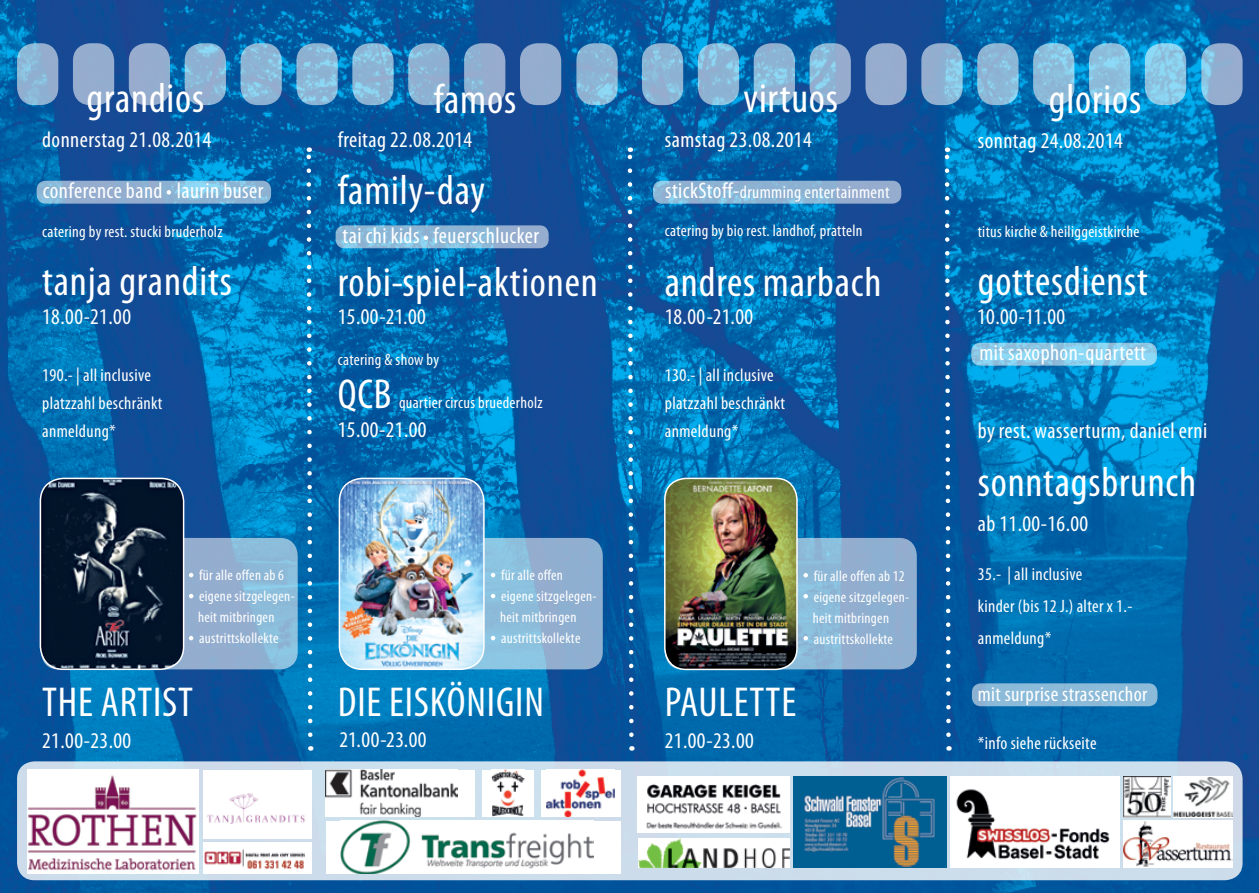
<style>
.page{position:relative;width:1259px;height:893px;background:#fff}
.page>*{position:absolute;margin:0;border:0;box-sizing:border-box;transform-origin:0 0}
.t1{font:condensed 42px/91.8px "Myriad Pro";letter-spacing:.02em;color:#fff}
.t2{font:condensed 22.5px/36px "Myriad Pro";letter-spacing:.02em;color:#fff}
.t3{font:condensed 21px "Myriad Pro";letter-spacing:.02em;color:#fff}
.t4{font:condensed 18px/28.3px "Myriad Pro";letter-spacing:.02em;color:#fff}
.t5{font:condensed 16.5px "Myriad Pro";letter-spacing:.02em;color:#fff}
.t6{font:condensed 15px/21px "Myriad Pro";letter-spacing:.02em;color:#fff}
.s1{font-size:22.5px}
</style>
<div class="page">
<img style="left:0;top:0;width:1259px;height:893px">
<svg style="left:241px;top:43px;width:41px;height:62px;background:#8bb7d7"></svg>
<svg style="left:296px;top:43px;width:42px;height:62px;background:#89b9d9"></svg>
<svg style="left:352px;top:43px;width:41px;height:62px;background:#8ab9d9"></svg>
<svg style="left:408px;top:43px;width:41px;height:62px;background:#8cb2d3"></svg>
<svg style="left:17px;top:43px;width:41px;height:62px;background:#8eb3d3"></svg>
<div style="left:73px;top:43px;width:41px;height:62px;background:#95adce;border-radius:17px"></div>
<div style="left:129px;top:43px;width:41px;height:62px;background:#96acce;border-radius:17px"></div>
<svg style="left:185px;top:43px;width:41px;height:62px;background:#8db4d4"></svg>
<div style="left:464px;top:43px;width:41px;height:62px;background:#95adce;border-radius:17px"></div>
<div style="left:520px;top:43px;width:41px;height:62px;background:#95adcf;border-radius:17px"></div>
<svg style="left:576px;top:43px;width:41px;height:62px;background:#8ab7d6"></svg>
<svg style="left:304px;top:147px;width:11px;height:592px;background:#1b7fbb"></svg>
<svg style="left:17px;top:761px;width:1225px;height:119px;background:#cadcea"></svg>
<div style="left:865px;top:43px;width:41px;height:62px;background:#96acce;border-radius:17px"></div>
<svg style="left:921px;top:43px;width:41px;height:62px;background:#8db5d5"></svg>
<svg style="left:977px;top:43px;width:41px;height:62px;background:#8ab8d7"></svg>
<svg style="left:1033px;top:43px;width:41px;height:62px;background:#8abedc"></svg>
<svg style="left:642px;top:43px;width:41px;height:62px;background:#8cb5d5"></svg>
<svg style="left:698px;top:43px;width:41px;height:62px;background:#8bb9d8"></svg>
<svg style="left:753px;top:43px;width:42px;height:62px;background:#89b6d6"></svg>
<svg style="left:809px;top:43px;width:42px;height:62px;background:#8db2d3"></svg>
<svg style="left:1089px;top:43px;width:41px;height:62px;background:#8bc3e1"></svg>
<svg style="left:1145px;top:43px;width:41px;height:62px;background:#8bcae8"></svg>
<svg style="left:1201px;top:43px;width:41px;height:62px;background:#91b1d3"></svg>
<svg style="left:942px;top:147px;width:11px;height:592px;background:#1d69a9"></svg>
<svg style="left:625px;top:147px;width:11px;height:592px;background:#1d75b3"></svg>
<svg style="left:665px;top:538px;width:252px;height:131px;background:#8fb3d3"></svg>
<img style="left:665px;top:478px;width:132px;height:191px">
<div style="left:664px;top:478px;width:133px;height:192px;border:2px solid #fff;border-radius:21px"></div>
<svg style="left:346px;top:538px;width:257px;height:131px;background:#8eb7d6"></svg>
<svg style="left:41px;top:538px;width:257px;height:131px;background:#8fb4d4"></svg>
<svg style="left:803px;top:573px;width:5px;height:4px"></svg>
<svg style="left:803px;top:594px;width:5px;height:4px"></svg>
<svg style="left:803px;top:636px;width:5px;height:4px"></svg>
<svg style="left:491px;top:573px;width:4px;height:4px"></svg>
<svg style="left:491px;top:594px;width:4px;height:4px"></svg>
<svg style="left:491px;top:636px;width:4px;height:4px"></svg>
<svg style="left:189px;top:573px;width:4px;height:4px"></svg>
<svg style="left:189px;top:594px;width:4px;height:4px"></svg>
<svg style="left:189px;top:636px;width:4px;height:4px"></svg>
<img style="left:340px;top:478px;width:144px;height:191px">
<div style="left:339px;top:478px;width:145px;height:192px;border:2px solid #fff;border-radius:23px"></div>
<svg style="left:37px;top:181px;width:234px;height:23px;background:#8db4d5"></svg>
<svg style="left:167px;top:190px;width:4px;height:5px"></svg>
<svg style="left:653px;top:181px;width:248px;height:23px;background:#8db1d2"></svg>
<svg style="left:335px;top:225px;width:214px;height:23px;background:#8bb5d5"></svg>
<svg style="left:424px;top:236px;width:4px;height:4px"></svg>
<img style="left:40px;top:478px;width:144px;height:191px">
<div style="left:40px;top:478px;width:144px;height:192px;border:2px solid #fff;border-radius:23px"></div>
<svg style="left:971px;top:343px;width:186px;height:23px;background:#89cbe9"></svg>
<img style="left:27px;top:770px;width:172px;height:104px">
<div style="left:326px;top:770px;width:148px;height:46px;background:#fff"></div>
<img style="left:326px;top:770px;width:132px;height:46px">
<div style="left:326px;top:821px;width:295px;height:53px;background:#fff"></div>
<img style="left:340px;top:821px;width:254px;height:53px">
<img style="left:794px;top:776px;width:152px;height:91px">
<img style="left:950px;top:776px;width:169px;height:91px">
<div style="left:1173px;top:776px;width:60px;height:41px;background:#fff"></div>
<img style="left:1173px;top:778px;width:60px;height:39px">
<img style="left:1123px;top:776px;width:47px;height:41px">
<img style="left:638px;top:838px;width:151px;height:29px">
<div style="left:541px;top:770px;width:79px;height:46px;background:#fff"></div>
<img style="left:546px;top:770px;width:69px;height:46px">
<img style="left:638px;top:777px;width:151px;height:55px">
<img style="left:1123px;top:820px;width:110px;height:47px">
<div style="left:482px;top:770px;width:52px;height:46px;background:#fff"></div>
<img style="left:491px;top:770px;width:33px;height:46px">
<div style="left:972px;top:683px;width:185px;height:23px;background:#8cbad9;border-radius:9px"></div>
<div style="left:203px;top:842px;width:109px;height:32px;background:#fff"></div>
<img style="left:204px;top:849px;width:101px;height:18px">
<img style="left:245px;top:859px;width:60px;height:10px">
<div style="left:203px;top:770px;width:109px;height:68px;background:#fff"></div>
<img style="left:206px;top:793px;width:100px;height:31px">
<h1 class="t1" style="left:86px;top:52px;width:119px">grandios</h1>
<p class="t2" style="left:42px;top:121px;width:171px">donnerstag 21.08.2014</p>
<h1 class="t1" style="left:434px;top:52px;width:84px">famos</h1>
<p class="t2" style="left:338px;top:121px;width:136px">freitag 22.08.2014</p>
<h1 class="t1" style="left:338px;top:144px;width:261px">family-day robi-spiel-aktionen</h1>
<p class="t2" style="left:338px;top:299px;width:90px">15.00-21.00</p>
<p class="t5" style="left:338px;top:349px;width:103px">catering &amp; show by</p>
<h1 class="t1" style="left:338px;top:348px;width:55px">QCB</h1>
<h1 class="t1" style="left:743px;top:52px;width:96px">virtuos</h1>
<p class="t2" style="left:665px;top:122px;width:148px">samstag 23.08.2014</p>
<p class="t2" style="left:43px;top:172px;width:222px">conference band laurin buser</p>
<p class="t4" style="left:665px;top:177px;width:226px"><span class="s1">stickStoff-</span>drumming entertainment</p>
<p class="t2" style="left:343px;top:217px;width:198px">tai chi kids feuerschlucker</p>
<p class="t5" style="left:665px;top:221px;width:199px">catering by bio rest. landhof, pratteln</p>
<h1 class="t1" style="left:665px;top:235px;width:218px">andres marbach</h1>
<p class="t2" style="left:665px;top:298px;width:90px">18.00-21.00</p>
<p class="t5" style="left:42px;top:221px;width:182px">catering by rest. stucki bruderholz</p>
<h1 class="t1" style="left:42px;top:235px;width:191px">tanja grandits</h1>
<p class="t2" style="left:42px;top:298px;width:90px">18.00-21.00</p>
<p class="t4" style="left:42px;top:360px;width:122px">190.- | all inclusive platzzahl beschränkt anmeldung*</p>
<p class="t4" style="left:665px;top:360px;width:122px">130.- | all inclusive platzzahl beschränkt anmeldung*</p>
<p class="t5" style="left:399px;top:393px;width:145px">quartier circus bruederholz</p>
<p class="t2" style="left:338px;top:411px;width:90px">15.00-21.00</p>
<p class="t6" style="left:198px;top:565px;width:98px">für alle offen ab 6 eigene sitzgelegen&shy;heit mitbringen austrittskollekte</p>
<h1 class="t1" style="left:42px;top:656px;width:152px">THE ARTIST</h1>
<p class="t2" style="left:42px;top:722px;width:91px">21.00-23.00</p>
<p class="t6" style="left:500px;top:565px;width:98px">für alle offen eigene sitzgelegen&shy;heit mitbringen austrittskollekte</p>
<h1 class="t1" style="left:338px;top:656px;width:208px">DIE EISKÖNIGIN</h1>
<p class="t2" style="left:339px;top:722px;width:89px">21.00-23.00</p>
<h1 class="t1" style="left:665px;top:656px;width:133px">PAULETTE</h1>
<p class="t2" style="left:665px;top:722px;width:91px">21.00-23.00</p>
<p class="t6" style="left:812px;top:565px;width:98px">für alle offen ab 12 eigene sitzgelegen&shy;heit mitbringen austrittskollekte</p>
<h1 class="t1" style="left:1048px;top:53px;width:94px">glorios</h1>
<p class="t2" style="left:977px;top:122px;width:146px">sonntag 24.08.2014</p>
<p class="t5" style="left:977px;top:221px;width:163px">titus kirche &amp; heiliggeistkirche</p>
<h1 class="t1" style="left:977px;top:235px;width:172px">gottesdienst</h1>
<p class="t2" style="left:977px;top:298px;width:170px">10.00-11.00<br>mit saxophon-quartett</p>
<p class="t2" style="left:977px;top:412px;width:231px">by rest. wasserturm, daniel erni</p>
<h1 class="t1" style="left:977px;top:436px;width:220px">sonntagsbrunch</h1>
<p class="t2" style="left:977px;top:505px;width:112px">ab 11.00-16.00</p>
<p class="t4" style="left:977px;top:559px;width:156px;line-height:31.5px">35.- | all inclusive<br>kinder (bis 12 J.) alter x 1.- anmeldung*</p>
<p class="t3" style="left:977px;top:681px;width:171px">mit surprise strassenchor</p>
<p class="t4" style="left:977px;top:728px;width:120px">*info siehe rückseite</p>
</div>
